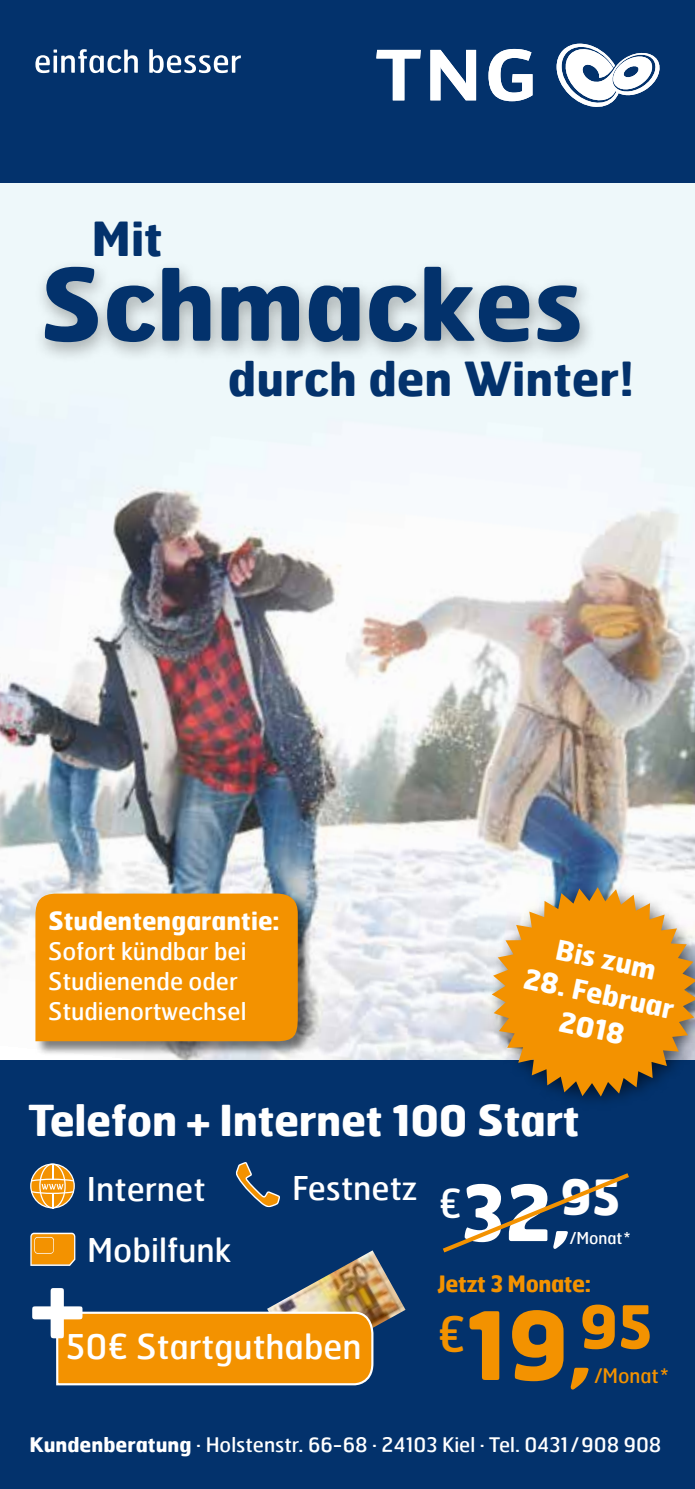
<style>
.page{position:relative;width:695px;height:1489px;background:#fff}
.page>*{position:absolute;margin:0;border:0;box-sizing:border-box;transform-origin:0 0}
.t1{font:700 99.5px "Hermes";color:#03326c}
.t2{font:700 98px "Hermes";color:#fff}
.t3{font:700 94px "Hermes";color:#f39200}
.t4{font:700 77px "Hermes";color:#fff}
.t5{font:700 47px "Hermes";color:#03326c}
.t6{font:700 42.5px "Hermes";letter-spacing:-.01em;color:#fff}
.t7{font:34px "Hermes";color:#fff}
.t8{font:32.75px/60.8px "Hermes";color:#fff}
.t9{font:700 27.5px/35px "Hermes";color:#fff;text-align:center}
.t10{font:700 25px "Hermes";color:#fff}
.t11{font:24px/30px "Hermes";color:#fff}
.t12{font:700 22.5px "Hermes";letter-spacing:-.02em;color:#f39200}
.t13{font:20px "Hermes";color:#fff}
.t14{font:20px "Hermes";color:#f39200}
.t15{font:16.25px "Hermes";color:#fff}
.s1{font-size:70px}
.s2{font-size:85.5px}
.s3{font-weight:700}
</style>
<div class="page">
<img style="left:0;top:183px;width:694px;height:877px">
<div style="left:0;top:0;width:694px;height:183px;background:#03326c"></div>
<svg style="left:35px;top:49px;width:206px;height:24px"></svg>
<svg style="left:556px;top:44px;width:104px;height:63px"></svg>
<svg style="left:376px;top:50px;width:44px;height:50px"></svg>
<svg style="left:430px;top:50px;width:46px;height:50px"></svg>
<svg style="left:488px;top:49px;width:44px;height:52px"></svg>
<div style="left:0;top:1060px;width:694px;height:428px;background:#03326c"></div>
<svg style="left:236px;top:1162px;width:44px;height:45px"></svg>
<svg style="left:30px;top:1163px;width:45px;height:45px"></svg>
<svg style="left:30px;top:1232px;width:45px;height:33px"></svg>
<svg style="left:442px;top:1173px;width:187px;height:80px"></svg>
<img style="left:267px;top:1250px;width:138px;height:77px">
<svg style="left:56px;top:1310px;width:318px;height:76px;background:#eb9616"></svg>
<div style="left:33px;top:258px;width:564px;height:106px;background:#000;opacity:.3"></div>
<div style="left:35px;top:892px;width:277px;height:163px;background:#000;opacity:.5"></div>
<div style="left:35px;top:893px;width:263px;height:148px;background:#f39200"></div>
<div style="left:485px;top:880px;width:209px;height:230px;background:#000;opacity:.55"></div>
<svg style="left:491px;top:887px;width:203px;height:209px;fill:#f39200"></svg>
<h3 class="t5" style="left:91px;top:208px;width:73px">Mit</h3>
<h1 class="t1" style="left:39px;top:239px;width:545px">Schmackes</h1>
<h3 class="t5" style="left:228px;top:348px;width:408px">durch den Winter!</h3>
<p class="t10" style="left:48px;top:904px;width:233px">Studentengarantie:</p>
<p class="t11" style="left:48px;top:935px;width:200px">Sofort kündbar bei<br>Studienende oder<br>Studienortwechsel</p>
<h3 class="t9" style="left:560px;top:930px;width:103px;rotate:12deg">Bis zum</h3>
<h3 class="t9" style="left:528px;top:959px;width:154px;rotate:12deg">28. Februar<br>2018</h3>
<h3 class="t6" style="left:28px;top:1092px;width:552px">Telefon + Internet 100 Start</h3>
<h3 class="t8" style="left:87px;top:1157px;width:146px">Internet<br>Mobilfunk</h3>
<h3 class="t8" style="left:292px;top:1156px;width:127px">Festnetz</h3>
<h3 class="t4" style="left:438px;top:1162px;width:184px"><sup>€</sup>32<span class="s1">,</span><sup>95</sup></h3>
<p class="t15" style="left:569px;top:1227px;width:62px">/Monat *</p>
<h2 class="t2" style="left:31px;top:1238px;width:55px">+</h2>
<h3 class="t7" style="left:66px;top:1324px;width:297px">50€ Startguthaben</h3>
<p class="t12" style="left:437px;top:1268px;width:155px">Jetzt 3 Monate:</p>
<h3 class="t3" style="left:437px;top:1284px;width:217px"><sup>€</sup>19<span class="s2">,</span><sup>95</sup></h3>
<p class="t14" style="left:594px;top:1363px;width:75px">/Monat *</p>
<p class="t13" style="left:29px;top:1431px;width:633px"><span class="s3">Kundenberatung</span> · Holstenstr. 66-68 · 24103 Kiel · Tel. 0431 /908 908</p>
</div>
